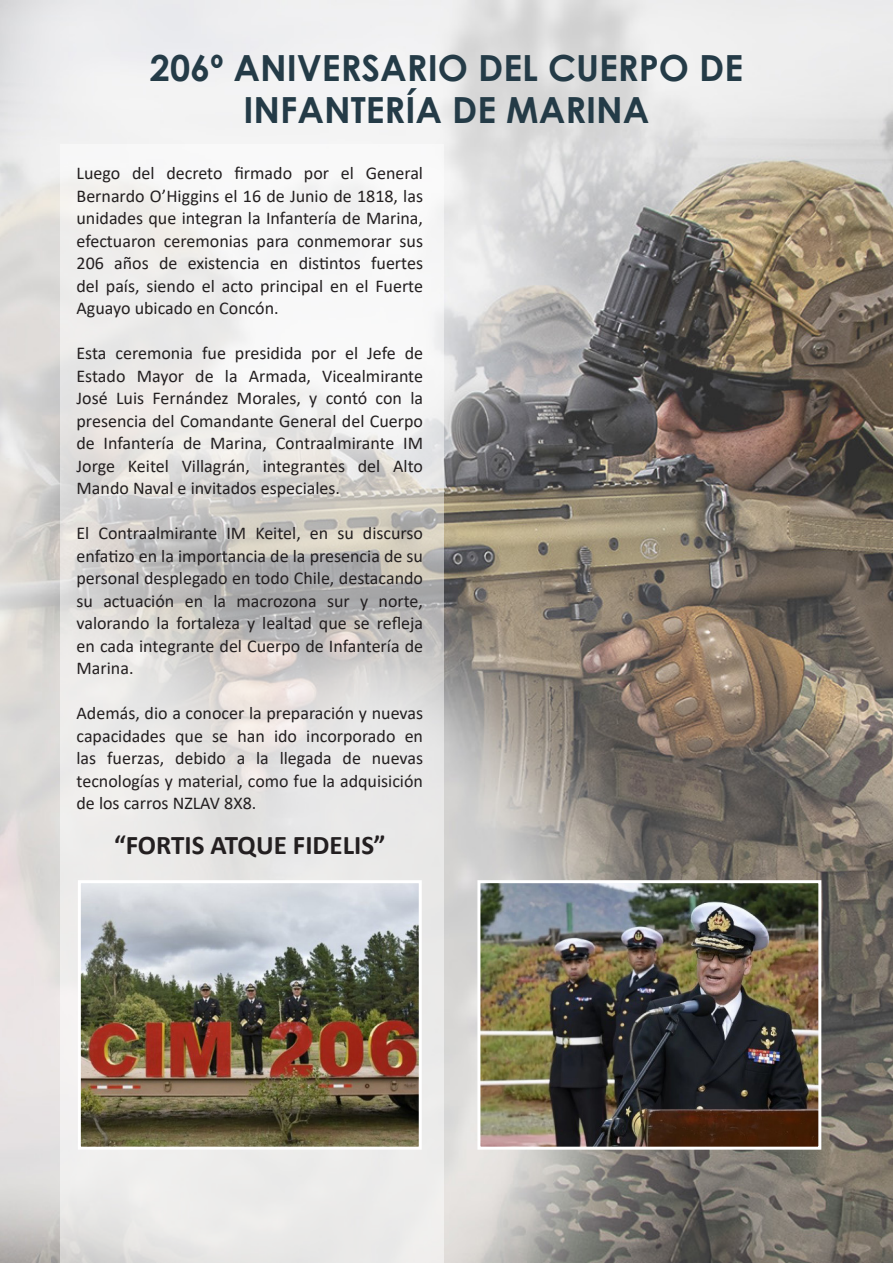
<style>
.page{position:relative;width:893px;height:1263px;background:#fff}
.page>*{position:absolute;margin:0;border:0;box-sizing:border-box;transform-origin:0 0}
.t1{font:700 36px/42px "Century Gothic";color:#243b47;text-align:center}
.t2{font:700 27px "Calibri";color:#231f20}
.t3{font:18px/22.5px "Calibri";color:#231f20;text-align:justify}
</style>
<div class="page">
<img style="left:0;top:0;width:893px;height:1263px">
<img style="left:481px;top:884px;width:336px;height:262px">
<div style="left:477px;top:880px;width:344px;height:270px;border:3px solid #fff"></div>
<svg style="left:60px;top:144px;width:384px;height:1119px;fill:#ebe9e8"></svg>
<img style="left:82px;top:884px;width:336px;height:262px">
<div style="left:78px;top:880px;width:344px;height:270px;border:3px solid #fff"></div>
<p class="t1" style="left:150px;top:45px;width:595px">206º ANIVERSARIO DEL CUERPO DE<br>INFANTERÍA DE MARINA</p>
<p class="t3" style="left:77px;top:162px;width:348px">Luego del decreto firmado por el General Bernardo O’Higgins el 16 de Junio de 1818, las unidades que integran la Infantería de Marina, efectuaron ceremonias para conmemorar sus 206 años de existencia en distintos fuertes del país, siendo el acto principal en el Fuerte Aguayo ubicado en Concón.</p>
<p class="t3" style="left:77px;top:342px;width:348px">Esta ceremonia fue presidida por el Jefe de Estado Mayor de la Armada, Vicealmirante José Luis Fernández Morales, y contó con la presencia del Comandante General del Cuerpo de Infantería de Marina, Contraalmirante IM Jorge Keitel Villagrán, integrantes del Alto Mando Naval e invitados especiales.</p>
<p class="t3" style="left:77px;top:522px;width:348px">El Contraalmirante IM Keitel, en su discurso enfatizo en la importancia de la presencia de su personal desplegado en todo Chile, destacando su actuación en la macrozona sur y norte, valorando la fortaleza y lealtad que se refleja en cada integrante del Cuerpo de Infantería de Marina.</p>
<p class="t3" style="left:77px;top:702px;width:348px">Además, dio a conocer la preparación y nuevas capacidades que se han ido incorporado en las fuerzas, debido a la llegada de nuevas tecnologías y material, como fue la adquisición de los carros NZLAV 8X8.</p>
<p class="t2" style="left:114px;top:826px;width:273px">“FORTIS ATQUE FIDELIS”</p>
</div>
